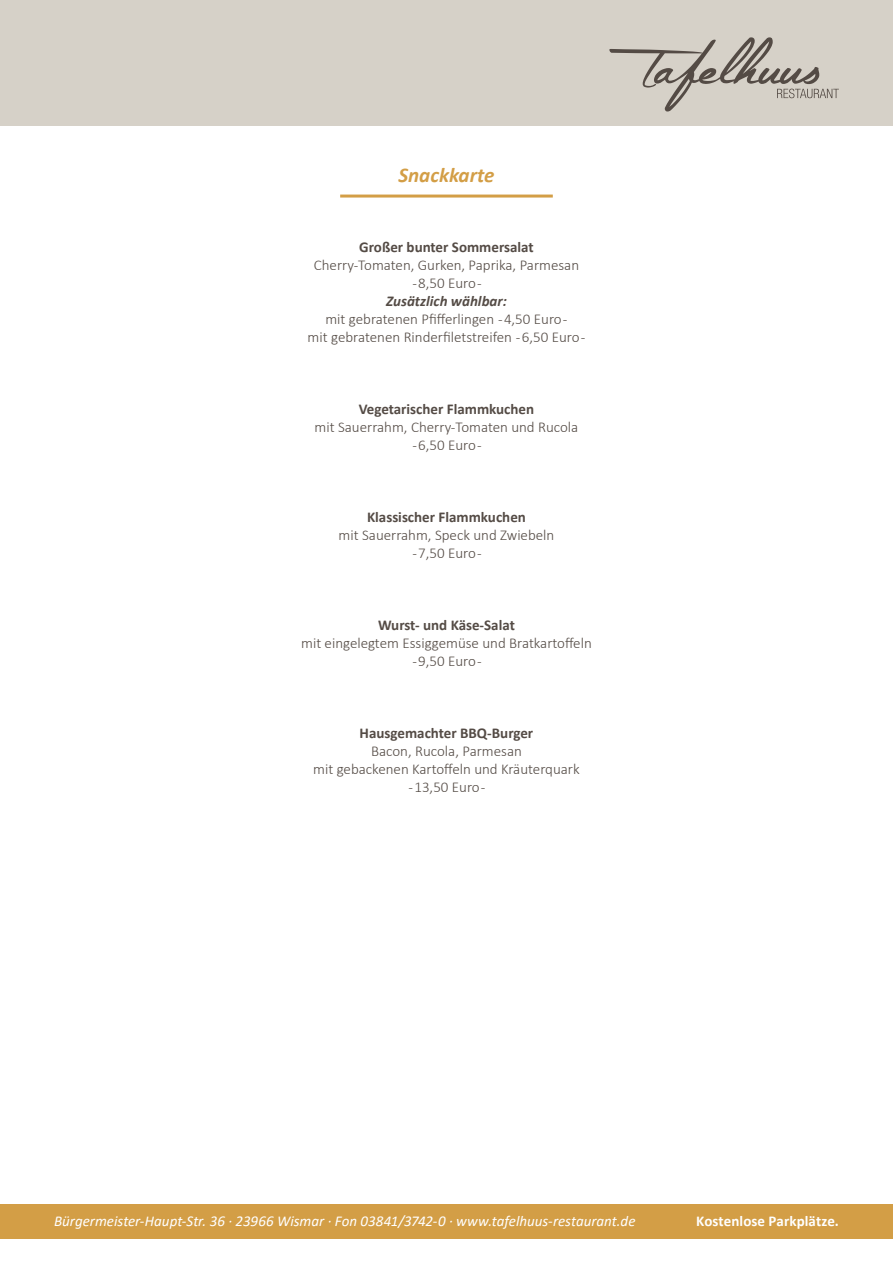
<style>
.page{position:relative;width:893px;height:1263px;background:#fff}
.page>*{position:absolute;margin:0;border:0;box-sizing:border-box;transform-origin:0 0}
.t1{font:italic 700 21px "Calibri";color:#d39e46}
.t2{font:300 15px/18px "Calibri";color:#544b45;text-align:center}
.t3{font:700 15px "Calibri";color:#544b45}
.t4{font:italic 15px "Calibri";color:#fff}
.t5{font:700 15px "Calibri";letter-spacing:.005em;color:#fff}
.t6{font:italic 700 15px "Calibri";color:#544b45}
</style>
<div class="page">
<hr style="left:340px;top:195px;width:213px;height:3px;background:#d39e46">
<div style="left:0;top:0;width:893px;height:125px;background:#d6d1c8"></div>
<svg style="left:609px;top:37px;width:230px;height:75px"></svg>
<div style="left:0;top:1204px;width:893px;height:34px;background:#d39e46"></div>
<h1 class="t1" style="left:398px;top:160px;width:98px">Snackkarte</h1>
<p class="t3" style="left:359px;top:236px;width:176px">Großer bunter Sommersalat</p>
<p class="t2" style="left:314px;top:256px;width:267px">Cherry-Tomaten, Gurken, Paprika, Parmesan</p>
<p class="t2" style="left:412px;top:274px;width:71px">- 8,50 Euro -</p>
<p class="t6" style="left:386px;top:290px;width:122px">Zusätzlich wählbar:</p>
<p class="t2" style="left:308px;top:310px;width:279px">mit gebratenen Pfifferlingen -4,50 Euro-<br>mit gebratenen Rinderfiletstreifen -6,50 Euro-</p>
<p class="t3" style="left:359px;top:398px;width:177px">Vegetarischer Flammkuchen</p>
<p class="t2" style="left:315px;top:418px;width:265px">mit Sauerrahm, Cherry-Tomaten und Rucola</p>
<p class="t2" style="left:412px;top:436px;width:71px">- 6,50 Euro -</p>
<p class="t3" style="left:367px;top:506px;width:160px">Klassischer Flammkuchen</p>
<p class="t2" style="left:339px;top:526px;width:217px">mit Sauerrahm, Speck und Zwiebeln</p>
<p class="t2" style="left:412px;top:544px;width:71px">- 7,50 Euro -</p>
<p class="t3" style="left:378px;top:614px;width:138px">Wurst- und Käse-Salat</p>
<p class="t2" style="left:301px;top:634px;width:292px">mit eingelegtem Essiggemüse und Bratkartoffeln</p>
<p class="t2" style="left:412px;top:652px;width:71px">- 9,50 Euro -</p>
<p class="t3" style="left:360px;top:722px;width:175px">Hausgemachter BBQ-Burger</p>
<p class="t2" style="left:313px;top:742px;width:268px">Bacon, Rucola, Parmesan<br>mit gebackenen Kartoffeln und Kräuterquark</p>
<p class="t2" style="left:409px;top:778px;width:78px">- 13,50 Euro -</p>
<p class="t4" style="left:54px;top:1210px;width:583px">Bürgermeister-Haupt-Str. 36 · 23966 Wismar · Fon 03841/3742-0 · www.tafelhuus-restaurant.de</p>
<p class="t5" style="left:696px;top:1210px;width:144px">Kostenlose Parkplätze.</p>
</div>
